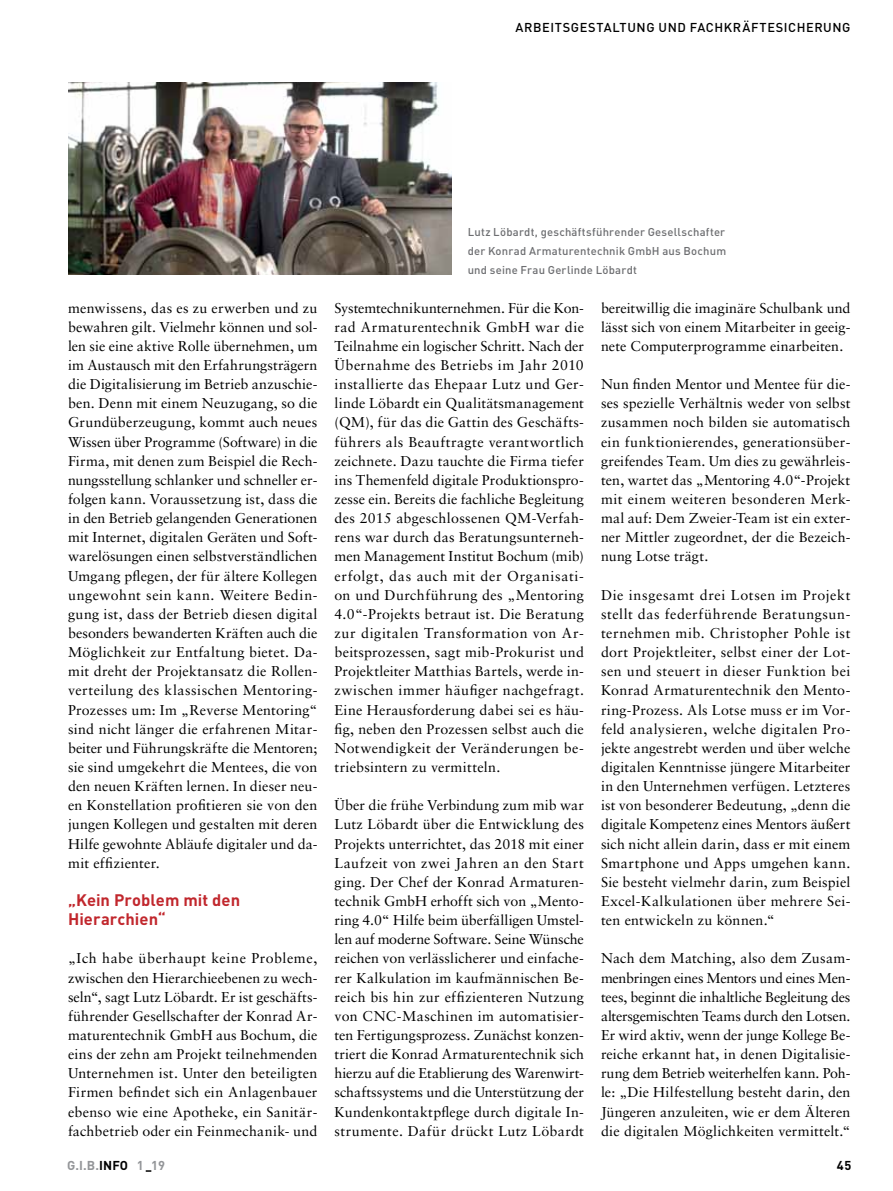
<style>
.page{position:relative;width:893px;height:1191px;background:#fff}
.page>*{position:absolute;margin:0;border:0;box-sizing:border-box;transform-origin:0 0}
._04_Zwischenüberschr{font:700 16.5px "DIN";letter-spacing:.005em;color:#c1272d}
._07_Fließtext{font:14.25px/19.2px "Sabon LT";letter-spacing:.015em;color:#000;text-align:justify}
.t1{font:500 12.75px "DIN";letter-spacing:.045em;color:#000}
.t2{font:700 12.75px "DIN";letter-spacing:.01em;color:#939598}
.t3{font:700 12.75px "DIN";color:#000}
._11_Bildzeile{font:500 11.25px "DIN";letter-spacing:.02em;color:#6d6e71}
.s1{color:#000}
</style>
<div class="page">
<img style="left:68px;top:83px;width:383px;height:191px">
<p class="t1" style="left:516px;top:18px;width:336px">ARBEITSGESTALTUNG UND FACHKRÄFTESICHERUNG</p>
<p class="_07_Fließtext" style="left:68px;top:298px;width:251px">menwissens, das es zu erwerben und zu bewahren gilt. Vielmehr können und sol&shy;len sie eine aktive Rolle übernehmen, um im Austausch mit den Erfahrungsträgern die Digitalisierung im Betrieb anzuschie&shy;ben. Denn mit einem Neuzugang, so die Grundüberzeugung, kommt auch neues Wissen über Programme (Software) in die Firma, mit denen zum Beispiel die Rech&shy;nungsstellung schlanker und schneller er&shy;folgen kann. Voraussetzung ist, dass die in den Betrieb gelangenden Generationen mit Internet, digitalen Geräten und Soft&shy;warelösungen einen selbstverständlichen Umgang pflegen, der für ältere Kollegen ungewohnt sein kann. Weitere Bedin&shy;gung ist, dass der Betrieb diesen digital besonders bewanderten Kräften auch die Möglichkeit zur Entfaltung bietet. Da&shy;mit dreht der Projektansatz die Rollen&shy;verteilung des klassischen Mentoring-Prozesses um: Im „Reverse Mentoring“ sind nicht länger die erfahrenen Mitar&shy;beiter und Führungskräfte die Mentoren; sie sind umgekehrt die Mentees, die von den neuen Kräften lernen. In dieser neu&shy;en Konstellation profitieren sie von den jungen Kollegen und gestalten mit deren Hilfe gewohnte Abläufe digitaler und da&shy;mit effizienter.</p>
<p class="_04_Zwischenüberschr" style="left:68px;top:889px;width:174px">„Kein Problem mit den</p>
<p class="_04_Zwischenüberschr" style="left:68px;top:908px;width:99px">Hierarchien“</p>
<p class="_07_Fließtext" style="left:68px;top:948px;width:251px">„Ich habe überhaupt keine Probleme, zwischen den Hierarchieebenen zu wech&shy;seln“, sagt Lutz Löbardt. Er ist geschäfts&shy;führender Gesellschafter der Konrad Ar&shy;maturentechnik GmbH aus Bochum, die eins der zehn am Projekt teilnehmenden Unternehmen ist. Unter den beteiligten Firmen befindet sich ein Anlagenbauer ebenso wie eine Apotheke, ein Sanitär&shy;fachbetrieb oder ein Feinmechanik- und</p>
<p class="_11_Bildzeile" style="left:468px;top:224px;width:259px">Lutz Löbardt, geschäftsführender Gesellschafter</p>
<p class="_11_Bildzeile" style="left:468px;top:244px;width:260px">der Konrad Armaturentechnik GmbH aus Bochum</p>
<p class="_11_Bildzeile" style="left:468px;top:263px;width:171px">und seine Frau Gerlinde Löbardt</p>
<p class="_07_Fließtext" style="left:334px;top:298px;width:251px">Systemtechnikunternehmen. Für die Kon&shy;rad Armaturentechnik GmbH war die Teilnahme ein logischer Schritt. Nach der Übernahme des Betriebs im Jahr 2010 installierte das Ehepaar Lutz und Ger&shy;linde Löbardt ein Qualitätsmanagement (QM), für das die Gattin des Geschäfts&shy;führers als Beauftragte verantwortlich zeichnete. Dazu tauchte die Firma tiefer ins Themenfeld digitale Produktionspro&shy;zesse ein. Bereits die fachliche Begleitung des 2015 abgeschlossenen QM-Verfah&shy;rens war durch das Beratungsunterneh&shy;men Management Institut Bochum (mib) erfolgt, das auch mit der Organisati&shy;on und Durchführung des „Mentoring 4.0“-Projekts betraut ist. Die Beratung zur digitalen Transformation von Ar&shy;beitsprozessen, sagt mib-Prokurist und Projektleiter Matthias Bartels, werde in&shy;zwischen immer häufiger nachgefragt.<br>Eine Herausforderung dabei sei es häu&shy;fig, neben den Prozessen selbst auch die Notwendigkeit der Veränderungen be&shy;triebsintern zu vermitteln.</p>
<p class="_07_Fließtext" style="left:334px;top:795px;width:251px">Über die frühe Verbindung zum mib war Lutz Löbardt über die Entwicklung des Projekts unterrichtet, das 2018 mit einer Laufzeit von zwei Jahren an den Start ging. Der Chef der Konrad Armaturen&shy;technik GmbH erhofft sich von „Mento&shy;ring 4.0“ Hilfe beim überfälligen Umstel&shy;len auf moderne Software. Seine Wünsche reichen von verlässlicherer und einfache&shy;rer Kalkulation im kaufmännischen Be&shy;reich bis hin zur effizienteren Nutzung von CNC-Maschinen im automatisier&shy;ten Fertigungsprozess. Zunächst konzen&shy;triert die Konrad Armaturentechnik sich hierzu auf die Etablierung des Warenwirt&shy;schaftssystems und die Unterstützung der Kundenkontaktpflege durch digitale In&shy;strumente. Dafür drückt Lutz Löbardt</p>
<p class="_07_Fließtext" style="left:601px;top:298px;width:251px">bereitwillig die imaginäre Schulbank und lässt sich von einem Mitarbeiter in geeig&shy;nete Computerprogramme einarbeiten.</p>
<p class="_07_Fließtext" style="left:601px;top:374px;width:251px">Nun finden Mentor und Mentee für die&shy;ses spezielle Verhältnis weder von selbst zusammen noch bilden sie automatisch ein funktionierendes, generationsüber&shy;greifendes Team. Um dies zu gewährleis&shy;ten, wartet das „Mentoring 4.0“-Projekt mit einem weiteren besonderen Merk&shy;mal auf: Dem Zweier-Team ist ein exter&shy;ner Mittler zugeordnet, der die Bezeich&shy;nung Lotse trägt.</p>
<p class="_07_Fließtext" style="left:601px;top:585px;width:251px">Die insgesamt drei Lotsen im Projekt stellt das federführende Beratungsun&shy;ternehmen mib. Christopher Pohle ist dort Projektleiter, selbst einer der Lot&shy;sen und steuert in dieser Funktion bei Konrad Armaturentechnik den Mento&shy;ring-Prozess. Als Lotse muss er im Vor&shy;feld analysieren, welche digitalen Pro&shy;jekte angestrebt werden und über welche digitalen Kenntnisse jüngere Mitarbeiter in den Unternehmen verfügen. Letzteres ist von besonderer Bedeutung, „denn die digitale Kompetenz eines Mentors äußert sich nicht allein darin, dass er mit einem Smartphone und Apps umgehen kann.<br>Sie besteht vielmehr darin, zum Beispiel Excel-Kalkulationen über mehrere Sei&shy;ten entwickeln zu können.“</p>
<p class="_07_Fließtext" style="left:601px;top:948px;width:251px">Nach dem Matching, also dem Zusam&shy;menbringen eines Mentors und eines Men&shy;tees, beginnt die inhaltliche Begleitung des altersgemischten Teams durch den Lotsen.<br>Er wird aktiv, wenn der junge Kollege Be&shy;reiche erkannt hat, in denen Digitalisie&shy;rung dem Betrieb weiterhelfen kann. Poh&shy;le: „Die Hilfestellung besteht darin, den Jüngeren anzuleiten, wie er dem Älteren die digitalen Möglichkeiten vermittelt.“</p>
<p class="t2" style="left:67px;top:1156px;width:100px">G.I.B.<span class="s1">INFO</span> 1 19</p>
<p class="t3" style="left:837px;top:1156px;width:16px">45</p>
</div>
